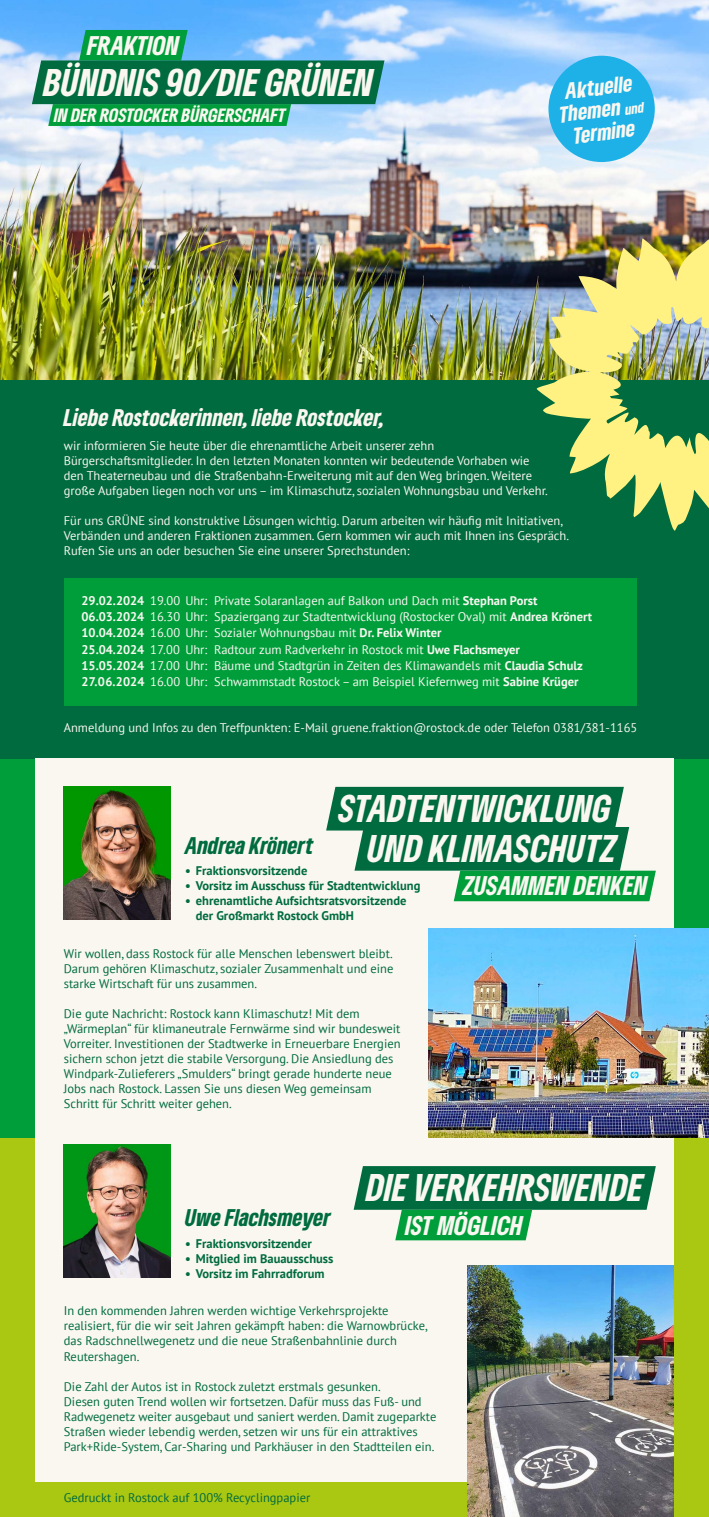
<style>
.page{position:relative;width:709px;height:1517px;background:#aac811}
.page>*{position:absolute;margin:0;border:0;box-sizing:border-box;transform-origin:0 0}
.t1{font:italic 900 condensed 36px/40.1px "Gruene Type";color:#f9f7f0;text-align:right}
.t2{font:italic 900 condensed 25.25px "Gruene Type";color:#f9f7f0}
.t3{font:italic 900 condensed 22.5px "Gruene Type";color:#f9f7f0}
.t4{font:italic 900 condensed 22.5px "Gruene Type";color:#006b3e}
.t5{font:italic 900 condensed 21.25px/22.5px "Gruene Type";color:#f9f7f0;text-align:center}
.t6{font:italic 900 condensed 18px "Gruene Type";letter-spacing:.005em;color:#f9f7f0}
.t7{font:12.5px/15px "PT Sans";color:#f9f7f0}
.t8{font:12.5px/15px "PT Sans";color:#006b3e}
.t9{font:700 12.5px/15px "PT Sans";color:#006b3e}
.s1{font-size:13.75px}
.s2{font-weight:700}
</style>
<div class="page">
<div style="left:0;top:758px;width:709px;height:379px;background:#009e3b"></div>
<div style="left:0;top:379px;width:709px;height:379px;background:#006b3e"></div>
<div style="left:35px;top:758px;width:638px;height:723px;background:#f9f7f0"></div>
<img style="left:0;top:0;width:709px;height:379px">
<img style="left:536px;top:238px;width:173px;height:292px">
<div style="left:64px;top:578px;width:572px;height:127px;background:#009e3b"></div>
<svg style="left:32px;top:30px;width:352px;height:96px"></svg>
<svg style="left:326px;top:787px;width:330px;height:114px"></svg>
<svg style="left:353px;top:1166px;width:303px;height:74px"></svg>
<div style="left:548px;top:56px;width:107px;height:106px;background:#1eb1e7;border-radius:50%"></div>
<img style="left:64px;top:787px;width:106px;height:132px">
<img style="left:64px;top:1144px;width:106px;height:133px">
<img style="left:428px;top:928px;width:281px;height:209px">
<img style="left:468px;top:1265px;width:205px;height:252px">
<h2 class="t2" style="left:87px;top:28px;width:93px">FRAKTION</h2>
<h1 class="t1" style="left:44px;top:61px;width:331px">BÜNDNIS 90/DIE GRÜNEN</h1>
<h3 class="t6" style="left:54px;top:103px;width:233px">IN DER ROSTOCKER BÜRGERSCHAFT</h3>
<h3 class="t5" style="left:555px;top:80px;width:86px;rotate:-7deg">Aktuelle<br>Themen <span class="s1">und<br></span>Termine</h3>
<h3 class="t3" style="left:64px;top:402px;width:322px">Liebe Rostockerinnen, liebe Rostocker,</h3>
<p class="t7" style="left:64px;top:437px;width:485px">wir informieren Sie heute über die ehrenamtliche Arbeit unserer zehn Bürgerschaftsmitglieder. In den letzten Monaten konnten wir bedeutende Vorhaben wie den Theaterneubau und die Straßenbahn-Erweiterung mit auf den Weg bringen. Weitere große Aufgaben liegen noch vor uns – im Klimaschutz, sozialen Wohnungsbau und Verkehr.</p>
<p class="t7" style="left:64px;top:512px;width:507px">Für uns GRÜNE sind konstruktive Lösungen wichtig. Darum arbeiten wir häufig mit Initiativen,<br>Verbänden und anderen Fraktionen zusammen. Gern kommen wir auch mit Ihnen ins Gespräch.<br>Rufen Sie uns an oder besuchen Sie eine unserer Sprechstunden:</p>
<p class="t7" style="left:81px;top:592px;width:512px;line-height:16.2px"><span class="s2">29.02.2024</span> 19.00 Uhr: Private Solaranlagen auf Balkon und Dach mit <span class="s2">Stephan Porst 06.03.2024</span> 16.30 Uhr: Spaziergang zur Stadtentwicklung (Rostocker Oval) mit <span class="s2">Andrea Krönert 10.04.2024</span> 16.00 Uhr: Sozialer Wohnungsbau mit <span class="s2">Dr. Felix Winter<br>25.04.2024</span> 17.00 Uhr: Radtour zum Radverkehr in Rostock mit <span class="s2">Uwe Flachsmeyer<br>15.05.2024</span> 17.00 Uhr: Bäume und Stadtgrün in Zeiten des Klimawandels mit <span class="s2">Claudia Schulz 27.06.2024</span> 16.00 Uhr: Schwammstadt Rostock – am Beispiel Kiefernweg mit <span class="s2">Sabine Krüger</span></p>
<p class="t7" style="left:64px;top:720px;width:575px">Anmeldung und Infos zu den Treffpunkten: E-Mail gruene.fraktion@rostock.de oder Telefon 0381/381-1165</p>
<h1 class="t1" style="left:339px;top:787px;width:279px">STADTENTWICKLUNG<br>UND KLIMASCHUTZ</h1>
<h2 class="t2" style="left:463px;top:869px;width:186px">ZUSAMMEN DENKEN</h2>
<h3 class="t4" style="left:185px;top:830px;width:130px">Andrea Krönert</h3>
<p class="t9" style="left:185px;top:862px;width:124px">• Fraktionsvorsitzende</p>
<p class="t9" style="left:185px;top:877px;width:237px">• Vorsitz im Ausschuss für Stadtentwicklung</p>
<p class="t9" style="left:196px;top:892px;width:212px;text-indent:-11px">• ehrenamtliche Aufsichtsratsvorsitzende der Großmarkt Rostock GmbH</p>
<p class="t8" style="left:64px;top:945px;width:331px;text-align:justify">Wir wollen, dass Rostock für alle Menschen lebenswert bleibt.<br>Darum gehören Klimaschutz, sozialer Zusammenhalt und eine starke Wirtschaft für uns zusammen.</p>
<p class="t8" style="left:64px;top:1005px;width:338px">Die gute Nachricht: Rostock kann Klimaschutz! Mit dem „Wärmeplan“ für klimaneutrale Fernwärme sind wir bundesweit Vorreiter. Investitionen der Stadtwerke in Erneuerbare Energien sichern schon jetzt die stabile Versorgung. Die Ansiedlung des Windpark-Zulieferers „Smulders“ bringt gerade hunderte neue Jobs nach Rostock. Lassen Sie uns diesen Weg gemeinsam Schritt für Schritt weiter gehen.</p>
<h3 class="t4" style="left:185px;top:1203px;width:147px">Uwe Flachsmeyer</h3>
<p class="t9" style="left:185px;top:1235px;width:128px">• Fraktionsvorsitzender</p>
<p class="t9" style="left:185px;top:1250px;width:150px">• Mitglied im Bauausschuss</p>
<p class="t9" style="left:185px;top:1265px;width:141px">• Vorsitz im Fahrradforum</p>
<h1 class="t1" style="left:366px;top:1166px;width:278px">DIE VERKEHRSWENDE</h1>
<h2 class="t2" style="left:405px;top:1208px;width:119px">IST MÖGLICH</h2>
<p class="t8" style="left:64px;top:1303px;width:365px">In den kommenden Jahren werden wichtige Verkehrsprojekte realisiert, für die wir seit Jahren gekämpft haben: die Warnowbrücke, das Radschnellwegenetz und die neue Straßenbahnlinie durch Reutershagen.</p>
<p class="t8" style="left:64px;top:1378px;width:374px">Die Zahl der Autos ist in Rostock zuletzt erstmals gesunken.<br>Diesen guten Trend wollen wir fortsetzen. Dafür muss das Fuß- und Radwegenetz weiter ausgebaut und saniert werden. Damit zugeparkte Straßen wieder lebendig werden, setzen wir uns für ein attraktives Park+Ride-System, Car-Sharing und Parkhäuser in den Stadtteilen ein.</p>
<p class="t8" style="left:64px;top:1490px;width:248px">Gedruckt in Rostock auf 100% Recyclingpapier</p>
</div>
